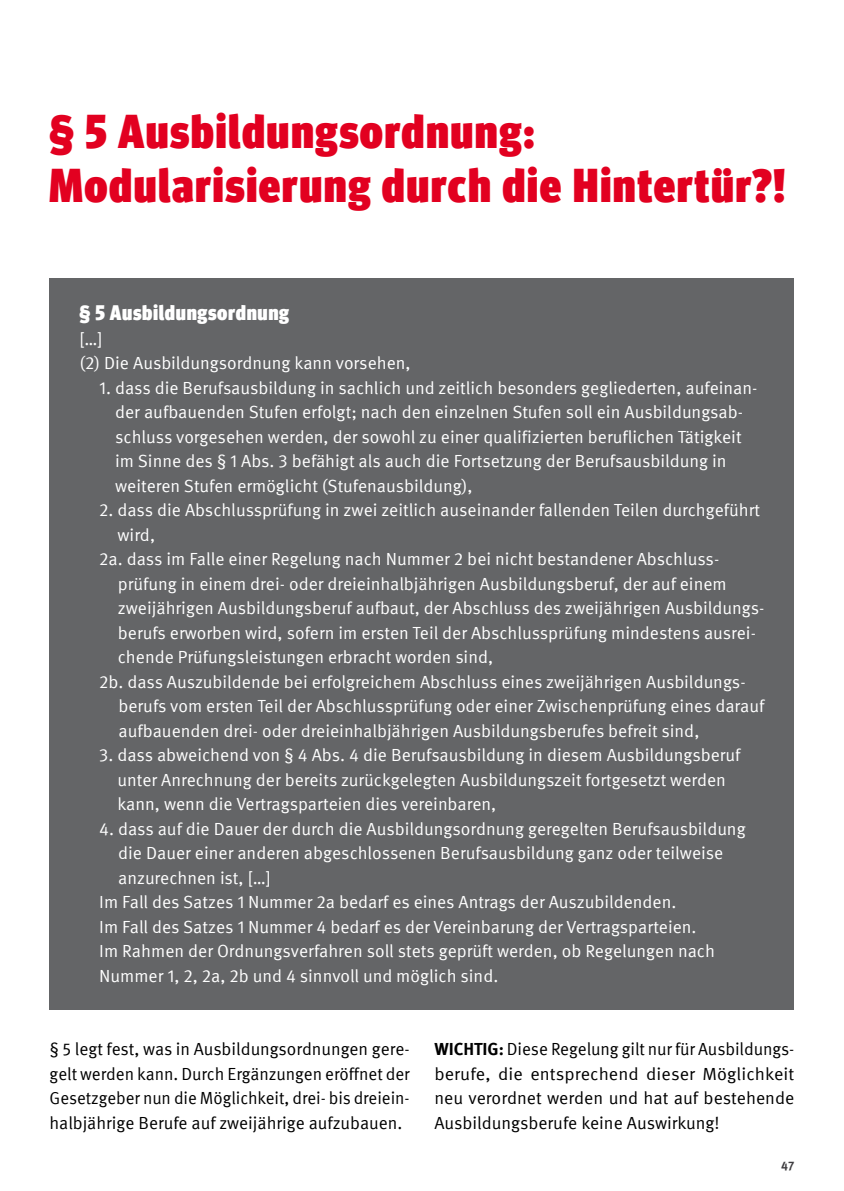
<style>
.page{position:relative;width:844px;height:1191px;background:#fff}
.page>*{position:absolute;margin:0;border:0;box-sizing:border-box;transform-origin:0 0}
.H1___Überschrift{font:900 condensed 47.25px/54.2px "Meta Head IGM";letter-spacing:.03em;color:#e20020}
.H4___Infobox_Übersch{font:900 condensed 21px "Meta Head IGM";letter-spacing:.03em;color:#fff}
.Fließtext{font:17.5px/24.5px "Meta IGM";color:#fff}
.Fließtext-2{font:17.5px/24.5px "Meta IGM";color:#000;text-align:justify}
.t1{font:700 12.25px "Meta IGM";color:#3e3d40}
.s1{font-weight:700}
</style>
<div class="page">
<div style="left:50px;top:278px;width:744px;height:731px;background:#646567"></div>
<h1 class="H1___Überschrift" style="left:50px;top:101px;width:736px">§ 5 Ausbildungsordnung:<br>Modularisierung durch die Hintertür?!</h1>
<h4 class="H4___Infobox_Übersch" style="left:79px;top:296px;width:211px">§ 5 Ausbildungsordnung</h4>
<p class="Fließtext" style="left:79px;top:325px;width:24px">[…]</p>
<p class="Fließtext" style="left:79px;top:350px;width:332px">(2) Die Ausbildungsordnung kann vorsehen,</p>
<p class="Fließtext" style="left:115px;top:374px;width:643px;text-indent:-16px">1. dass die Berufsausbildung in sachlich und zeitlich besonders gegliederten, aufeinan&shy;der aufbauenden Stufen erfolgt; nach den einzelnen Stufen soll ein Ausbildungsab&shy;schluss vorgesehen werden, der sowohl zu einer qualifizierten beruflichen Tätigkeit im Sinne des § 1 Abs. 3 befähigt als auch die Fortsetzung der Berufsausbildung in weiteren Stufen ermöglicht (Stufenausbildung),</p>
<p class="Fließtext" style="left:117px;top:497px;width:644px;text-indent:-18px">2. dass die Abschlussprüfung in zwei zeitlich auseinander fallenden Teilen durchgeführt wird,</p>
<p class="Fließtext" style="left:118px;top:546px;width:648px;text-indent:-19px">2a. dass im Falle einer Regelung nach Nummer 2 bei nicht bestandener Abschluss&shy;prüfung in einem drei- oder dreieinhalbjährigen Ausbildungsberuf, der auf einem zweijährigen Ausbildungsberuf aufbaut, der Abschluss des zweijährigen Ausbildungs&shy;berufs erworben wird, sofern im ersten Teil der Abschlussprüfung mindestens ausrei&shy;chende Prüfungsleistungen erbracht worden sind,</p>
<p class="Fließtext" style="left:118px;top:668px;width:647px;text-indent:-19px">2b. dass Auszubildende bei erfolgreichem Abschluss eines zweijährigen Ausbildungs&shy;berufs vom ersten Teil der Abschlussprüfung oder einer Zwischenprüfung eines darauf aufbauenden drei- oder dreieinhalbjährigen Ausbildungsberufes befreit sind,</p>
<p class="Fließtext" style="left:117px;top:742px;width:624px;text-indent:-18px">3. dass abweichend von § 4 Abs. 4 die Berufsausbildung in diesem Ausbildungsberuf unter Anrechnung der bereits zurückgelegten Ausbildungszeit fortgesetzt werden kann, wenn die Vertragsparteien dies vereinbaren,</p>
<p class="Fließtext" style="left:118px;top:815px;width:628px;text-indent:-19px">4. dass auf die Dauer der durch die Ausbildungsordnung geregelten Berufsausbildung die Dauer einer anderen abgeschlossenen Berufsausbildung ganz oder teilweise anzurechnen ist, […]</p>
<p class="Fließtext" style="left:99px;top:889px;width:578px">Im Fall des Satzes 1 Nummer 2a bedarf es eines Antrags der Auszubildenden.</p>
<p class="Fließtext" style="left:99px;top:913px;width:598px">Im Fall des Satzes 1 Nummer 4 bedarf es der Vereinbarung der Vertragsparteien.</p>
<p class="Fließtext" style="left:99px;top:938px;width:617px">Im Rahmen der Ordnungsverfahren soll stets geprüft werden, ob Regelungen nach<br>Nummer 1, 2, 2a, 2b und 4 sinnvoll und möglich sind.</p>
<p class="Fließtext-2" style="left:50px;top:1036px;width:361px">§ 5 legt fest, was in Ausbildungsordnungen gere&shy;gelt werden kann. Durch Ergänzungen eröffnet der Gesetzgeber nun die Möglichkeit, drei- bis dreiein&shy;halbjährige Berufe auf zweijährige aufzubauen.</p>
<p class="Fließtext-2" style="left:434px;top:1036px;width:361px"><span class="s1">WICHTIG:</span> Diese Regelung gilt nur für Ausbildungs&shy;berufe, die entsprechend dieser Möglichkeit neu verordnet werden und hat auf bestehende Ausbildungsberufe keine Auswirkung!</p>
<p class="t1" style="left:781px;top:1156px;width:15px">47</p>
</div>
